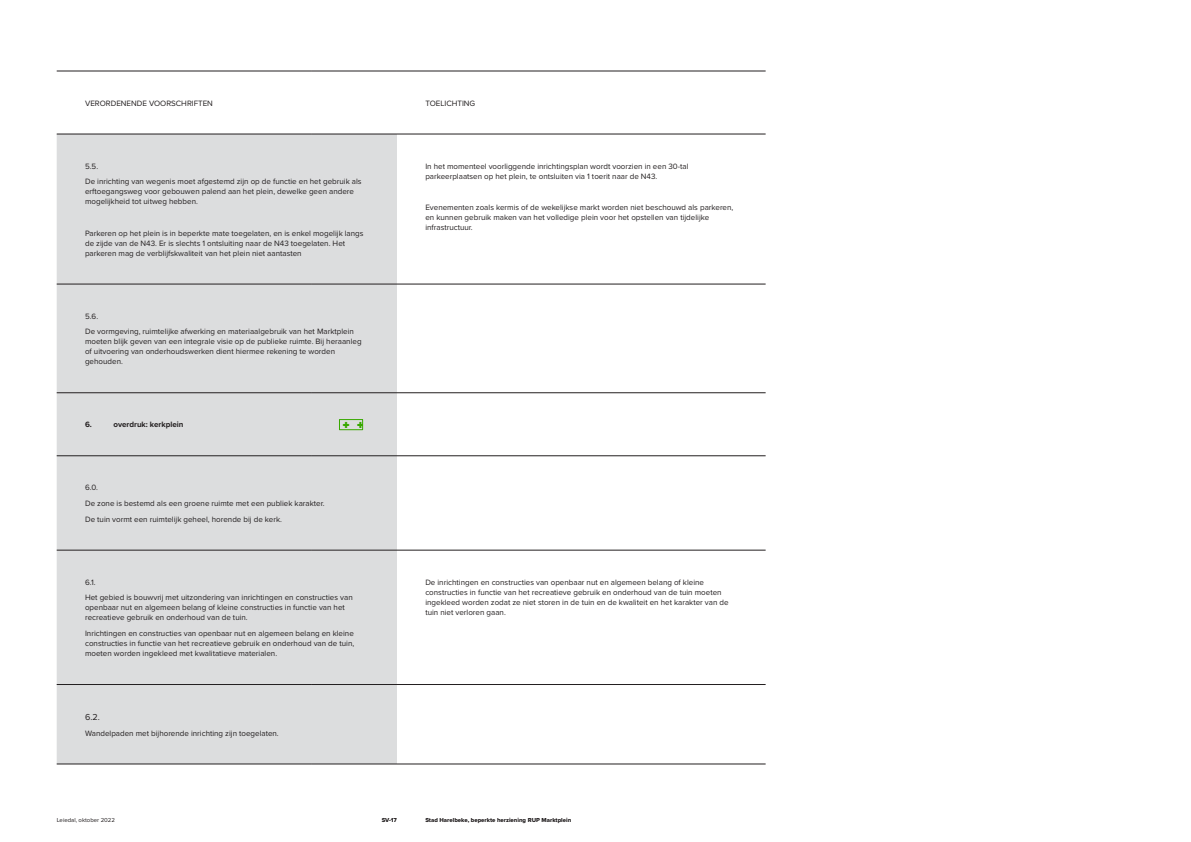
<style>
.page{position:relative;width:1191px;height:842px;background:#fff}
.page>*{position:absolute;margin:0;border:0;box-sizing:border-box;transform-origin:0 0}
.t1{font:9px "Proxima Nova";color:#231f20}
.t2{font:8.6px "ESRI Default Marker";color:#38a800}
.SV__TEKST{font:8px/10px "Proxima Nova";color:#231f20}
.t3{font:700 8px "Proxima Nova";color:#231f20}
.t4{font:700 8px "Verdana";color:#000}
.t5{font:6px "Proxima Nova Extrabld";color:#231f20}
.t6{font:6px "Proxima Nova";color:#231f20}
</style>
<div class="page">
<div style="left:57px;top:135px;width:340px;height:629px;background:#dcddde"></div>
<hr style="left:57px;top:284px;width:255px;height:1px;background:#231f20">
<hr style="left:312px;top:284px;width:85px;height:1px;background:#231f20">
<hr style="left:397px;top:284px;width:368px;height:1px;background:#231f20">
<hr style="left:397px;top:393px;width:368px;height:1px;background:#231f20">
<hr style="left:57px;top:456px;width:255px;height:1px;background:#231f20">
<hr style="left:312px;top:456px;width:85px;height:1px;background:#231f20">
<hr style="left:397px;top:456px;width:368px;height:1px;background:#231f20">
<hr style="left:57px;top:550px;width:255px;height:1px;background:#231f20">
<hr style="left:312px;top:550px;width:85px;height:1px;background:#231f20">
<hr style="left:397px;top:550px;width:368px;height:1px;background:#231f20">
<hr style="left:57px;top:684px;width:255px;height:1px;background:#231f20">
<hr style="left:312px;top:684px;width:85px;height:1px;background:#231f20">
<hr style="left:397px;top:684px;width:368px;height:1px;background:#231f20">
<hr style="left:397px;top:764px;width:368px;height:1px;background:#231f20">
<hr style="left:57px;top:71px;width:255px;height:1px;background:#231f20">
<hr style="left:312px;top:71px;width:85px;height:1px;background:#231f20">
<hr style="left:397px;top:71px;width:368px;height:1px;background:#231f20">
<hr style="left:57px;top:134px;width:255px;height:1px;background:#231f20">
<hr style="left:312px;top:134px;width:85px;height:1px;background:#231f20">
<hr style="left:397px;top:134px;width:368px;height:1px;background:#231f20">
<hr style="left:57px;top:393px;width:255px;height:1px;background:#231f20">
<hr style="left:312px;top:393px;width:85px;height:1px;background:#231f20">
<hr style="left:57px;top:764px;width:255px;height:1px;background:#231f20">
<hr style="left:312px;top:764px;width:85px;height:1px;background:#231f20">
<div style="left:339px;top:419px;width:24px;height:11px;border:1px solid #38a800"></div>
<p class="SV__TEKST" style="left:85px;top:98px;width:129px">VERORDENENDE VOORSCHRIFTEN</p>
<p class="SV__TEKST" style="left:425px;top:98px;width:51px">TOELICHTING</p>
<p class="SV__TEKST" style="left:85px;top:161px;width:15px">5.5.</p>
<p class="SV__TEKST" style="left:85px;top:176px;width:278px">De inrichting van wegenis moet afgestemd zijn op de functie en het gebruik als erftoegangsweg voor gebouwen palend aan het plein, dewelke geen andere mogelijkheid tot uitweg hebben.</p>
<p class="SV__TEKST" style="left:85px;top:228px;width:280px">Parkeren op het plein is in beperkte mate toegelaten, en is enkel mogelijk langs de zijde van de N43. Er is slechts 1 ontsluiting naar de N43 toegelaten. Het parkeren mag de verblijfskwaliteit van het plein niet aantasten</p>
<p class="SV__TEKST" style="left:85px;top:311px;width:15px">5.6.</p>
<p class="SV__TEKST" style="left:85px;top:326px;width:278px">De vormgeving, ruimtelijke afwerking en materiaalgebruik van het Marktplein moeten blijk geven van een integrale visie op de publieke ruimte. Bij heraanleg of uitvoering van onderhoudswerken dient hiermee rekening te worden gehouden.</p>
<p class="t4" style="left:326px;top:325px;width:7px">3</p>
<p class="t4" style="left:326px;top:343px;width:7px">4</p>
<p class="t3" style="left:85px;top:419px;width:8px">6.</p>
<p class="t3" style="left:113px;top:419px;width:72px">overdruk: kerkplein</p>
<p class="t2" style="left:329px;top:420px;width:36px">GGG</p>
<p class="SV__TEKST" style="left:85px;top:482px;width:15px">6.0.</p>
<p class="SV__TEKST" style="left:85px;top:498px;width:241px">De zone is bestemd als een groene ruimte met een publiek karakter.</p>
<p class="SV__TEKST" style="left:85px;top:514px;width:198px">De tuin vormt een ruimtelijk geheel, horende bij de kerk.</p>
<p class="SV__TEKST" style="left:85px;top:577px;width:12px">6.1.</p>
<p class="SV__TEKST" style="left:85px;top:592px;width:269px">Het gebied is bouwvrij met uitzondering van inrichtingen en constructies van openbaar nut en algemeen belang of kleine constructies in functie van het recreatieve gebruik en onderhoud van de tuin.</p>
<p class="SV__TEKST" style="left:85px;top:628px;width:271px;text-align:justify">Inrichtingen en constructies van openbaar nut en algemeen belang en kleine constructies in functie van het recreatieve gebruik en onderhoud van de tuin, moeten worden ingekleed met kwalitatieve materialen.</p>
<p class="t1" style="left:85px;top:710px;width:16px">6.2.</p>
<p class="SV__TEKST" style="left:85px;top:728px;width:195px">Wandelpaden met bijhorende inrichting zijn toegelaten.</p>
<p class="SV__TEKST" style="left:425px;top:161px;width:265px">In het momenteel voorliggende inrichtingsplan wordt voorzien in een 30-tal parkeerplaatsen op het plein, te ontsluiten via 1 toerit naar de N43.</p>
<p class="SV__TEKST" style="left:425px;top:202px;width:309px">Evenementen zoals kermis of de wekelijkse markt worden niet beschouwd als parkeren, en kunnen gebruik maken van het volledige plein voor het opstellen van tijdelijke infrastructuur.</p>
<p class="SV__TEKST" style="left:425px;top:577px;width:305px">De inrichtingen en constructies van openbaar nut en algemeen belang of kleine constructies in functie van het recreatieve gebruik en onderhoud van de tuin moeten ingekleed worden zodat ze niet storen in de tuin en de kwaliteit en het karakter van de tuin niet verloren gaan.</p>
<p class="t6" style="left:57px;top:815px;width:60px">Leiedal, oktober 2022</p>
<p class="t5" style="left:382px;top:815px;width:17px">SV-17</p>
<p class="t5" style="left:425px;top:815px;width:147px">Stad Harelbeke, beperkte herziening RUP Marktplein</p>
</div>
